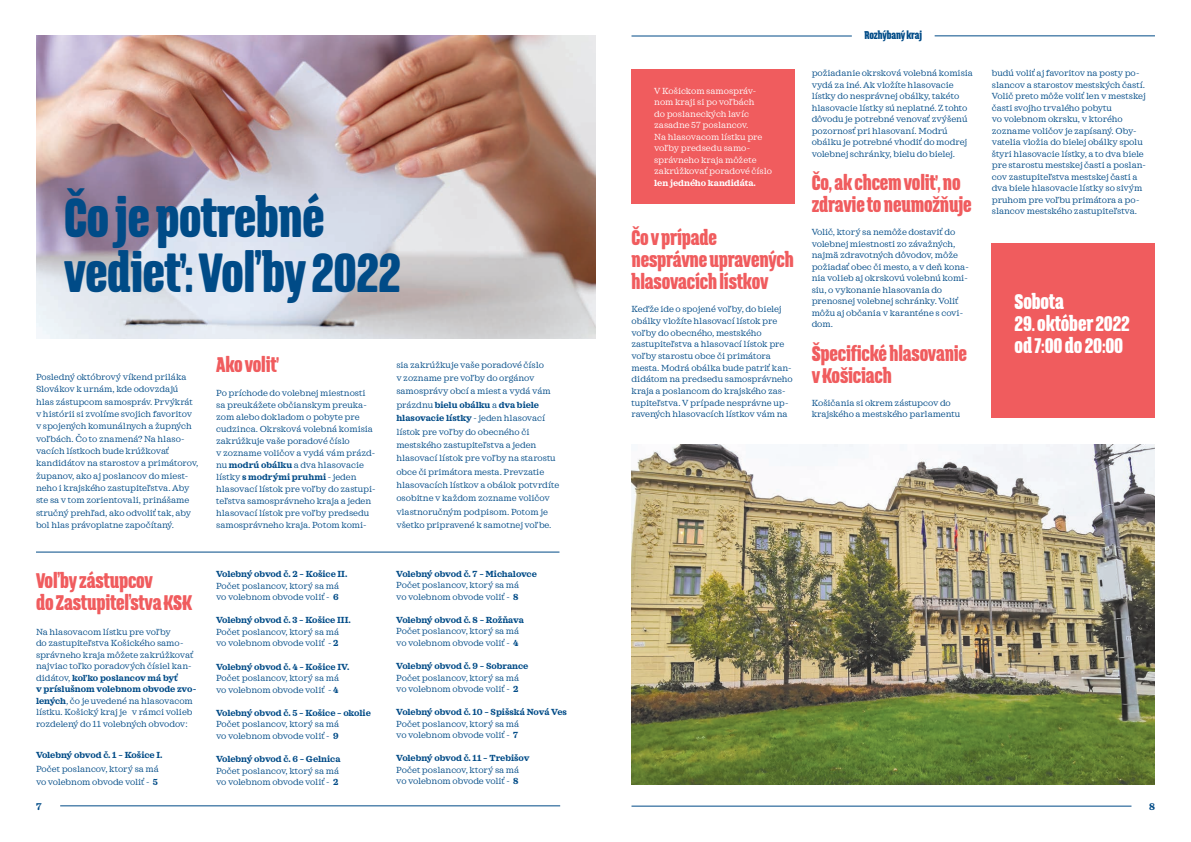
<style>
.page{position:relative;width:1191px;height:842px;background:#fff}
.page>*{position:absolute;margin:0;border:0;box-sizing:border-box;transform-origin:0 0}
.t1{font:900 48.8px/55px "Triump";letter-spacing:-.01em;color:#004b87;scale:.8 1}
.t2{font:900 18.8px/22px "Triump";letter-spacing:-.01em;color:#f05c5e;scale:.8 1}
.t3{font:900 18.8px/22px "Triump";letter-spacing:-.01em;color:#fff;scale:.8 1}
.t4{font:900 10px "Triump";letter-spacing:-.01em;color:#004b87;scale:.8 1}
.t5{font:700 10px "Sagona";color:#004b87}
.t6{font:9px/11.5px "Sagona";color:#004b87}
.t7{font:700 9px "Sagona";color:#004b87}
.t8{font:9px/11.5px "Sagona";color:#fff}
.t9{font:700 9px "Sagona";color:#fff}
.s1{font-weight:700}
</style>
<div class="page">
<hr style="left:631px;top:806px;width:500px;height:1px;background:#004b87">
<hr style="left:60px;top:806px;width:500px;height:1px;background:#004b87">
<img style="left:36px;top:36px;width:559px;height:303px">
<hr style="left:631px;top:36px;width:221px;height:1px;background:#004b87">
<hr style="left:934px;top:36px;width:221px;height:1px;background:#004b87">
<hr style="left:36px;top:552px;width:523px;height:1px;background:#004b87">
<div style="left:631px;top:69px;width:163px;height:134px;background:#f05c5e"></div>
<div style="left:991px;top:243px;width:164px;height:174px;background:#f05c5e"></div>
<img style="left:631px;top:444px;width:524px;height:340px">
<h1 class="t1" style="left:64px;top:188px;width:422px">Čo je potrebné vedieť: Voľby 2022</h1>
<p class="t6" style="left:36px;top:371px;width:164px;line-height:12.3px">Posledný októbrový víkend priláka Slovákov k urnám, kde odovzdajú hlas zástupcom samospráv. Prvýkrát v histórii si zvolíme svojich favoritov v spojených komunálnych a župných voľ bách. Čo to znamená? Na hlaso&shy;vacích lístkoch bude krúžkovať kandidátov na starostov a primátorov, županov, ako aj poslancov do miest&shy;neho i krajského zastupiteľstva. Aby ste sa v tom zorientovali, prinášame stručný prehľad, ako odvoliť tak, aby bol hlas právoplatne započítaný.</p>
<h2 class="t2" style="left:36px;top:568px;width:197px">Voľby zástupcov<br>do Zastupiteľstva KSK</h2>
<p class="t6" style="left:36px;top:626px;width:162px">Na hlasovacom lístku pre voľ by<br>do zastupiteľstva Košického samo&shy;správneho kraja môžete zakrúžkovať najviac toľko poradových čísiel kan&shy;didátov, <span class="s1">koľ ko poslancov má byť<br>v príslušnom volebnom obvode zvo&shy;lených</span>, čo je uvedené na hlasovacom lístku. Košický kraj je v rámci volieb rozdelený do 11 volebných obvodov:</p>
<p class="t7" style="left:36px;top:749px;width:128px">Volebný obvod č. 1 – Košice I.</p>
<p class="t6" style="left:36px;top:762px;width:124px;line-height:13.5px">Počet poslancov, ktorý sa má vo volebnom obvode voliť - <span class="s1">5</span></p>
<h2 class="t2" style="left:216px;top:353px;width:79px">Ako voliť</h2>
<p class="t6" style="left:216px;top:387px;width:161px;line-height:12px">Po príchode do volebnej miestnosti sa preukážete občianskym preuka&shy;zom alebo dokladom o pobyte pre cudzinca. Okrsková volebná komisia zakrúžkuje vaše poradové číslo<br>v zozname voličov a vydá vám prázd&shy;nu <span class="s1">modrú obálku</span> a dva hlasovacie lístky <span class="s1">s modrými pruhmi</span> - jeden hlasovací lístok pre voľ by do zastupi&shy;teľstva samosprávneho kraja a jeden hlasovací lístok pre voľ by predsedu samosprávneho kraja. Potom komi-</p>
<p class="t7" style="left:216px;top:568px;width:133px">Volebný obvod č. 2 – Košice II.</p>
<p class="t6" style="left:216px;top:580px;width:124px">Počet poslancov, ktorý sa má vo volebnom obvode voliť - <span class="s1">6</span></p>
<p class="t7" style="left:216px;top:615px;width:136px">Volebný obvod č. 3 – Košice III.</p>
<p class="t6" style="left:216px;top:626px;width:124px">Počet poslancov, ktorý sa má vo volebnom obvode voliť - <span class="s1">2</span></p>
<p class="t7" style="left:216px;top:661px;width:135px">Volebný obvod č. 4 – Košice IV.</p>
<p class="t6" style="left:216px;top:672px;width:124px">Počet poslancov, ktorý sa má vo volebnom obvode voliť - <span class="s1">4</span></p>
<p class="t7" style="left:216px;top:707px;width:156px">Volebný obvod č. 5 – Košice – okolie</p>
<p class="t6" style="left:216px;top:719px;width:124px">Počet poslancov, ktorý sa má vo volebnom obvode voliť - <span class="s1">9</span></p>
<p class="t7" style="left:216px;top:753px;width:126px">Volebný obvod č. 6 – Gelnica</p>
<p class="t6" style="left:216px;top:765px;width:124px">Počet poslancov, ktorý sa má vo volebnom obvode voliť - <span class="s1">2</span></p>
<p class="t6" style="left:396px;top:358px;width:164px;line-height:13.4px">sia zakrúžkuje vaše poradové číslo<br>v zozname pre voľ by do orgánov samosprávy obcí a miest a vydá vám prázdnu <span class="s1">bielu obálku</span> a <span class="s1">dva biele hlasovacie lístky</span> - jeden hlasovací lístok pre voľ by do obecného či mestského zastupiteľstva a jeden hlasovací lístok pre voľ by na starostu obce či primátora mesta. Prevzatie hlasovacích lístkov a obálok potvrdíte osobitne v každom zozname voličov vlastnoručným podpisom. Potom je všetko pripravené k samotnej voľ be.</p>
<p class="t7" style="left:396px;top:568px;width:142px">Volebný obvod č. 7 – Michalovce</p>
<p class="t6" style="left:396px;top:580px;width:124px">Počet poslancov, ktorý sa má vo volebnom obvode voliť - <span class="s1">8</span></p>
<p class="t7" style="left:396px;top:614px;width:129px">Volebný obvod č. 8 – Rožňava</p>
<p class="t6" style="left:396px;top:626px;width:124px">Počet poslancov, ktorý sa má vo volebnom obvode voliť - <span class="s1">4</span></p>
<p class="t7" style="left:396px;top:660px;width:134px">Volebný obvod č. 9 – Sobrance</p>
<p class="t6" style="left:396px;top:672px;width:124px">Počet poslancov, ktorý sa má vo volebnom obvode voliť - <span class="s1">2</span></p>
<p class="t7" style="left:396px;top:706px;width:172px">Volebný obvod č. 10 – Spišská Nová Ves</p>
<p class="t6" style="left:396px;top:718px;width:124px">Počet poslancov, ktorý sa má vo volebnom obvode voliť - <span class="s1">7</span></p>
<p class="t7" style="left:396px;top:752px;width:135px">Volebný obvod č. 11 – Trebišov</p>
<p class="t6" style="left:396px;top:764px;width:124px">Počet poslancov, ktorý sa má vo volebnom obvode voliť - <span class="s1">8</span></p>
<p class="t8" style="left:654px;top:85px;width:119px">V Košickom samospráv&shy;nom kraji si po voľ bách<br>do poslaneckých lavíc zasadne 57 poslancov.<br>Na hlasovacom lístku pre voľ by predsedu samo&shy;správneho kraja môžete zakrúžkovať poradové číslo</p>
<p class="t9" style="left:654px;top:177px;width:103px">len jedného kandidáta.</p>
<h2 class="t2" style="left:631px;top:226px;width:204px">Čo vprípade nesprávne upravených hlasovacích lístkov</h2>
<p class="t6" style="left:631px;top:303px;width:163px">Keďže ide o spojené voľ by, do bielej obálky vložíte hlasovací lístok pre<br>voľ by do obecného, mestského zastupiteľstva a hlasovací lístok pre voľ by starostu obce či primátora mesta. Modrá obálka bude patriť kan&shy;didátom na predsedu samosprávneho kraja a poslancom do krajského zas&shy;tupiteľstva. V prípade nesprávne up&shy;ravených hlasovacích lístkov vám na</p>
<p class="t4" style="left:864px;top:28px;width:74px">Rozhýbaný kraj</p>
<p class="t6" style="left:811px;top:67px;width:163px">požiadanie okrsková volebná komisia vydá za iné. Ak vložíte hlasovacie lístky do nesprávnej obálky, takéto hlasovacie lístky sú neplatné. Z tohto dôvodu je potrebné venovať zvýšenú pozornosť pri hlasovaní. Modrú obálku je potrebné vhodiť do modrej volebnej schránky, bielu do bielej.</p>
<h2 class="t2" style="left:811px;top:171px;width:202px">Čo, ak chcem voliť, no zdravie to neumožňuje</h2>
<p class="t6" style="left:811px;top:226px;width:159px">Volič, ktorý sa nemôže dostaviť do volebnej miestnosti zo závažných, najmä zdravotných dôvodov, môže požiadať obec či mesto, a v deň kona&shy;nia volieb aj okrskovú volebnú komi&shy;siu, o vykonanie hlasovania do prenosnej volebnej schránky. Voliť môžu aj občania v karanténe s covi&shy;dom.</p>
<h2 class="t2" style="left:811px;top:342px;width:196px">Špecifické hlasovanie vKošiciach</h2>
<p class="t6" style="left:811px;top:397px;width:150px">Košičania si okrem zástupcov do krajského a mestského parlamentu</p>
<p class="t6" style="left:991px;top:67px;width:156px">budú voliť aj favoritov na posty po&shy;slancov a starostov mestských častí.<br>Volič preto môže voliť len v mestskej časti svojho trvalého pobytu<br>vo volebnom okrsku, v ktorého zozname voličov je zapísaný. Oby&shy;vatelia vložia do bielej obálky spolu štyri hlasovacie lístky, a to dva biele pre starostu mestskej časti a poslan&shy;cov zastupiteľstva mestskej časti a dva biele hlasovacie lístky so sivým pruhom pre voľ bu primátora a po&shy;slancov mestského zastupiteľstva.</p>
<h2 class="t3" style="left:1014px;top:290px;width:63px">Sobota</h2>
<h2 class="t3" style="left:1014px;top:312px;width:146px">29. október 2022 od 7:00 do 20:00</h2>
<p class="t5" style="left:36px;top:800px;width:7px">7</p>
<p class="t5" style="left:1149px;top:800px;width:7px">8</p>
</div>
